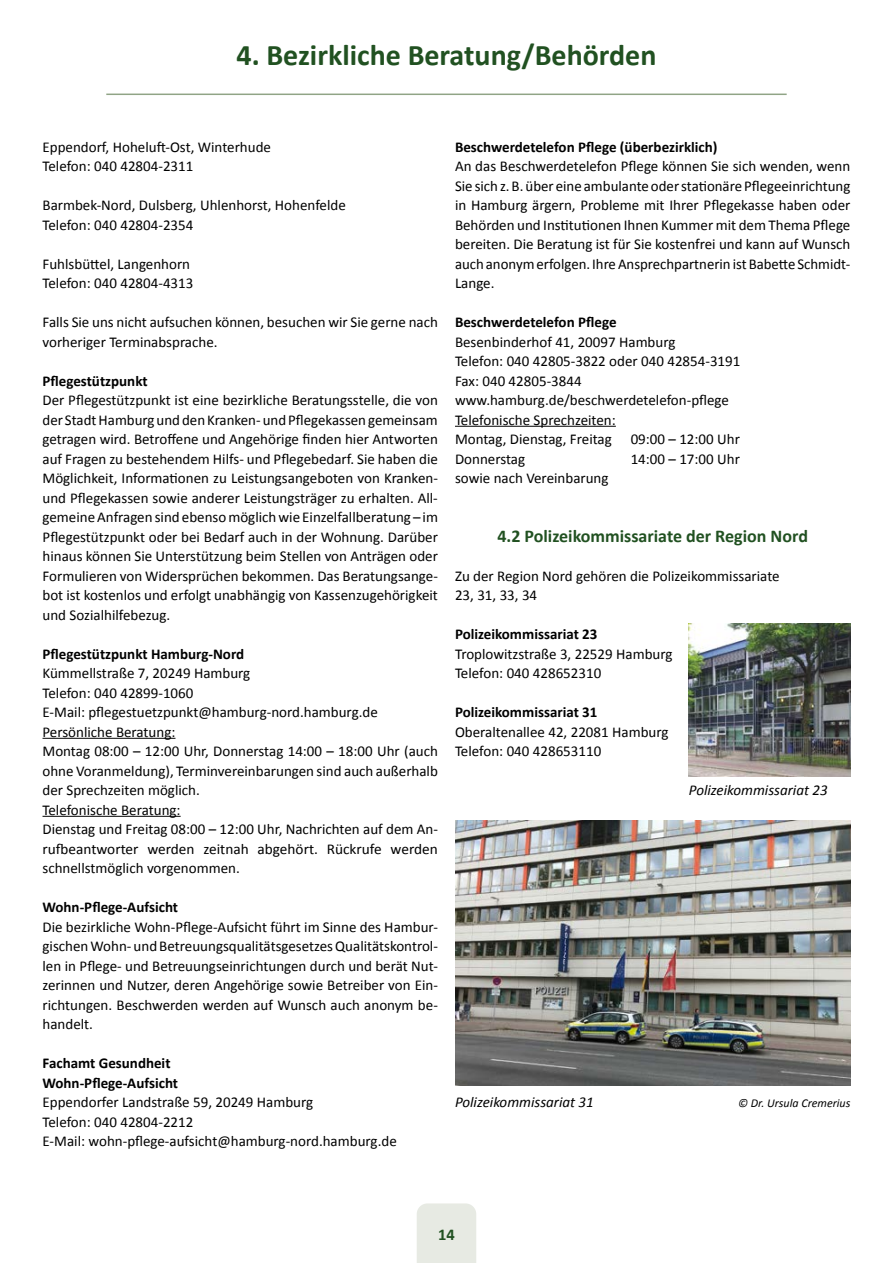
<style>
.page{position:relative;width:893px;height:1263px;background:#fff}
.page>*{position:absolute;margin:0;border:0;box-sizing:border-box;transform-origin:0 0}
.t1{font:700 30px "Calibri";color:#215121}
.t2{font:700 18px "Calibri";color:#215121}
.t3{font:700 16.5px "Calibri";color:#215121}
.t4{font:15px/19.5px "Calibri";color:#000}
.t5{font:700 15px/19.5px "Calibri";color:#000}
.t6{font:italic 15px "Calibri";color:#000}
.t7{font:italic 12px "Calibri";color:#000}
</style>
<div class="page">
<hr style="left:43px;top:738px;width:132px;height:1px;background:#000">
<hr style="left:43px;top:816px;width:138px;height:1px;background:#000">
<hr style="left:455px;top:426px;width:161px;height:1px;background:#000">
<div style="left:417px;top:1203px;width:59px;height:60px;background:#e7eae3"></div>
<hr style="left:106px;top:94px;width:681px;height:1px;background:#90a486">
<img style="left:455px;top:820px;width:395px;height:265px">
<img style="left:689px;top:624px;width:161px;height:152px">
<h1 class="t1" style="left:236px;top:34px;width:422px">4. Bezirkliche Beratung/Behörden</h1>
<p class="t4" style="left:43px;top:136px;width:230px">Eppendorf, Hoheluft-Ost, Winterhude<br>Telefon: 040 42804-2311</p>
<p class="t4" style="left:43px;top:195px;width:305px">Barmbek-Nord, Dulsberg, Uhlenhorst, Hohenfelde<br>Telefon: 040 42804-2354</p>
<p class="t4" style="left:43px;top:253px;width:152px">Fuhlsbüttel, Langenhorn<br>Telefon: 040 42804-4313</p>
<p class="t4" style="left:43px;top:312px;width:397px">Falls Sie uns nicht aufsuchen können, besuchen wir Sie gerne nach vorheriger Terminabsprache.</p>
<p class="t5" style="left:43px;top:370px;width:107px">Pflegestützpunkt</p>
<p class="t4" style="left:43px;top:390px;width:397px;text-align:justify">Der Pflegestützpunkt ist eine bezirkliche Beratungsstelle, die von der Stadt Hamburg und den Kranken- und Pflegekassen gemeinsam getragen wird. Betroffene und Angehörige finden hier Antworten auf Fragen zu bestehendem Hilfs- und Pflegebedarf. Sie haben die Möglichkeit, Informationen zu Leistungsangeboten von Kranken&shy;und Pflegekassen sowie anderer Leistungsträger zu erhalten. All&shy;gemeine Anfragen sind ebenso möglich wie Einzelfallberatung – im Pflegestützpunkt oder bei Bedarf auch in der Wohnung. Darüber hinaus können Sie Unterstützung beim Stellen von Anträgen oder Formulieren von Widersprüchen bekommen. Das Beratungsange&shy;bot ist kostenlos und erfolgt unabhängig von Kassenzugehörigkeit und Sozialhilfebezug.</p>
<p class="t5" style="left:43px;top:643px;width:203px">Pflegestützpunkt Hamburg-Nord</p>
<p class="t4" style="left:43px;top:663px;width:397px">Kümmellstraße 7, 20249 Hamburg<br>Telefon: 040 42899-1060<br>E-Mail: pflegestuetzpunkt@hamburg-nord.hamburg.de Persönliche Beratung:<br>Montag 08:00 – 12:00 Uhr, Donnerstag 14:00 – 18:00 Uhr (auch ohne Voranmeldung), Terminvereinbarungen sind auch außerhalb der Sprechzeiten möglich.<br>Telefonische Beratung:<br>Dienstag und Freitag 08:00 – 12:00 Uhr, Nachrichten auf dem An&shy;rufbeantworter werden zeitnah abgehört. Rückrufe werden schnellstmöglich vorgenommen.</p>
<p class="t5" style="left:43px;top:897px;width:137px">Wohn-Pflege-Aufsicht</p>
<p class="t4" style="left:43px;top:916px;width:397px;text-align:justify">Die bezirkliche Wohn-Pflege-Aufsicht führt im Sinne des Hambur&shy;gischen Wohn- und Betreuungsqualitätsgesetzes Qualitätskontrol&shy;len in Pflege- und Betreuungseinrichtungen durch und berät Nut&shy;zerinnen und Nutzer, deren Angehörige sowie Betreiber von Ein&shy;richtungen. Beschwerden werden auf Wunsch auch anonym be&shy;handelt.</p>
<p class="t5" style="left:43px;top:1053px;width:137px">Fachamt Gesundheit<br>Wohn-Pflege-Aufsicht</p>
<p class="t4" style="left:43px;top:1092px;width:356px">Eppendorfer Landstraße 59, 20249 Hamburg<br>Telefon: 040 42804-2212<br>E-Mail: wohn-pflege-aufsicht@hamburg-nord.hamburg.de</p>
<p class="t5" style="left:455px;top:136px;width:264px">Beschwerdetelefon Pflege (überbezirklich)</p>
<p class="t4" style="left:455px;top:156px;width:397px;text-align:justify">An das Beschwerdetelefon Pflege können Sie sich wenden, wenn Sie sich z. B. über eine ambulante oder stationäre Pflegeeinrichtung in Hamburg ärgern, Probleme mit Ihrer Pflegekasse haben oder Behörden und Institutionen Ihnen Kummer mit dem Thema Pflege bereiten. Die Beratung ist für Sie kostenfrei und kann auf Wunsch auch anonym erfolgen. Ihre Ansprechpartnerin ist Babette Schmidt-Lange.</p>
<p class="t5" style="left:455px;top:312px;width:163px">Beschwerdetelefon Pflege</p>
<p class="t4" style="left:455px;top:331px;width:287px">Besenbinderhof 41, 20097 Hamburg<br>Telefon: 040 42805-3822 oder 040 42854-3191<br>Fax: 040 42805-3844 www.hamburg.de/beschwerdetelefon-pflege Telefonische Sprechzeiten:<br>Montag, Dienstag, Freitag</p>
<p class="t4" style="left:631px;top:429px;width:111px">09:00 – 12:00 Uhr</p>
<p class="t4" style="left:455px;top:448px;width:72px">Donnerstag</p>
<p class="t4" style="left:631px;top:448px;width:111px">14:00 – 17:00 Uhr</p>
<p class="t4" style="left:455px;top:468px;width:155px">sowie nach Vereinbarung</p>
<p class="t2" style="left:497px;top:523px;width:312px">4.2 Polizeikommissariate der Region Nord</p>
<p class="t4" style="left:455px;top:565px;width:326px">Zu der Region Nord gehören die Polizeikommissariate<br>23, 31, 33, 34</p>
<p class="t5" style="left:455px;top:624px;width:144px">Polizeikommissariat 23</p>
<p class="t4" style="left:455px;top:643px;width:219px">Troplowitzstraße 3, 22529 Hamburg<br>Telefon: 040 428652310</p>
<p class="t5" style="left:455px;top:702px;width:144px">Polizeikommissariat 31</p>
<p class="t4" style="left:455px;top:721px;width:215px">Oberaltenallee 42, 22081 Hamburg<br>Telefon: 040 428653110</p>
<p class="t6" style="left:689px;top:780px;width:140px">Polizeikommissariat 23</p>
<p class="t6" style="left:455px;top:1092px;width:140px">Polizeikommissariat 31</p>
<p class="t7" style="left:738px;top:1095px;width:114px">© Dr. Ursula Cremerius</p>
<p class="t3" style="left:438px;top:1223px;width:18px">14</p>
</div>
